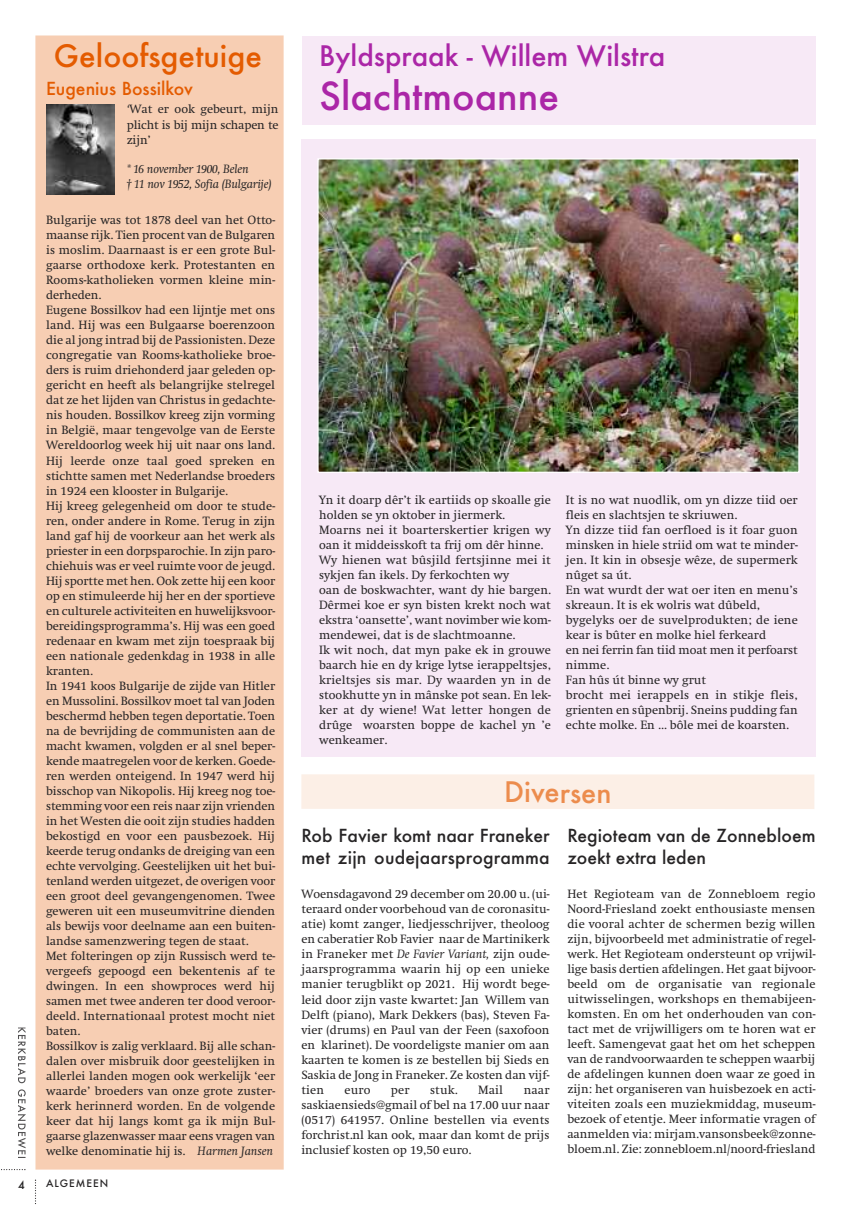
<style>
.page{position:relative;width:851px;height:1205px;background:#fff}
.page>*{position:absolute;margin:0;border:0;box-sizing:border-box;transform-origin:0 0}
.t1{font:500 37.5px "Futura";color:#ab26a7}
.t2{font:500 30px "Futura";color:#e45b00}
.t3{font:500 27.5px "Futura";color:#ab26a7}
.t4{font:500 27.5px "Futura";color:#ec8c4d}
.t5{font:500 17.5px/22.8px "Futura";color:#272526}
.t6{font:500 17.5px "Futura";color:#e45b00}
.t7{font:12.5px/15px "Swift";color:#272526;text-align:justify}
.t8{font:italic 12.5px/15px "Swift";letter-spacing:-.015em;color:#272526}
.t9{font:500 10.88px "Futura";color:#272526}
.t10{font:500 10px "Futura";letter-spacing:.1em;color:#272526}
.s1{font-style:italic}
</style>
<div class="page">
<svg style="left:17px;top:1027px;width:9px;height:131px"></svg>
<svg style="left:1px;top:1169px;width:24px;height:1px"></svg>
<svg style="left:35px;top:1179px;width:1px;height:26px"></svg>
<div style="left:302px;top:36px;width:513px;height:89px;background:#f7e9f6"></div>
<div style="left:301px;top:139px;width:514px;height:617px;background:#f7e9f6"></div>
<div style="left:35px;top:35px;width:249px;height:1134px;background:#f7ceb3"></div>
<img style="left:46px;top:105px;width:68px;height:89px">
<img style="left:319px;top:160px;width:478px;height:311px">
<div style="left:317px;top:158px;width:482px;height:315px;border:1px solid #fff"></div>
<div style="left:301px;top:774px;width:513px;height:35px;background:#fcefe6"></div>
<h2 class="t2" style="left:54px;top:39px;width:209px">Geloofsgetuige</h2>
<h3 class="t6" style="left:46px;top:78px;width:148px">Eugenius Bossilkov</h3>
<p class="t7" style="left:127px;top:101px;width:153px"><span class="s1">‘</span>Wat er ook gebeurt, mijn plicht is bij mijn schapen te zijn’</p>
<p class="t8" style="left:127px;top:161px;width:146px">* 16 november 1900, Belen<br>† 11 nov 1952, Sofia (Bulgarije)</p>
<p class="t7" style="left:46px;top:213px;width:231px;text-align:left">Bulgarije was tot 1878 deel van het Otto&shy;maanse rijk. Tien procent van de Bulgaren is moslim. Daarnaast is er een grote Bul&shy;gaarse orthodoxe kerk. Protestanten en Rooms-katholieken vormen kleine min&shy;derheden.<br>Eugene Bossilkov had een lijntje met ons land. Hij was een Bulgaarse boerenzoon die al jong intrad bij de Passionisten. Deze congregatie van Rooms-katholieke broe&shy;ders is ruim driehonderd jaar geleden op&shy;gericht en heeft als belangrijke stelregel dat ze het lijden van Christus in gedachte&shy;nis houden. Bossilkov kreeg zijn vorming in België, maar tengevolge van de Eerste Wereldoorlog week hij uit naar ons land.<br>Hij leerde onze taal goed spreken en stichtte samen met Nederlandse broeders in 1924 een klooster in Bulgarije.<br>Hij kreeg gelegenheid om door te stude&shy;ren, onder andere in Rome. Terug in zijn land gaf hij de voorkeur aan het werk als priester in een dorpsparochie. In zijn paro&shy;chiehuis was er veel ruimte voor de jeugd.<br>Hij sportte met hen. Ook zette hij een koor op en stimuleerde hij her en der sportieve en culturele activiteiten en huwelijksvoor&shy;bereidingsprogramma’s. Hij was een goed redenaar en kwam met zijn toespraak bij een nationale gedenkdag in 1938 in alle kranten.<br>In 1941 koos Bulgarije de zijde van Hitler en Mussolini. Bossilkov moet tal van Joden beschermd hebben tegen deportatie. Toen na de bevrijding de communisten aan de macht kwamen, volgden er al snel beper&shy;kende maatregelen voor de kerken. Goede&shy;ren werden onteigend. In 1947 werd hij bisschop van Nikopolis. Hij kreeg nog toe&shy;stemming voor een reis naar zijn vrienden in het Westen die ooit zijn studies hadden bekostigd en voor een pausbezoek. Hij keerde terug ondanks de dreiging van een echte vervolging. Geestelijken uit het bui&shy;tenland werden uitgezet, de overigen voor een groot deel gevangengenomen. Twee geweren uit een museumvitrine dienden als bewijs voor deelname aan een buiten&shy;landse samenzwering tegen de staat.<br>Met folteringen op zijn Russisch werd te&shy;vergeefs gepoogd een bekentenis af te dwingen. In een showproces werd hij samen met twee anderen ter dood veroor&shy;deeld. Internationaal protest mocht niet baten.<br>Bossilkov is zalig verklaard. Bij alle schan&shy;dalen over misbruik door geestelijken in allerlei landen mogen ook werkelijk ‘eer waarde’ broeders van onze grote zuster&shy;kerk herinnerd worden. En de volgende keer dat hij langs komt ga ik mijn Bul&shy;gaarse glazenwasser maar eens vragen van welke denominatie hij is. <span class="s1">Harmen Jansen</span></p>
<p class="t9" style="left:18px;top:1179px;width:8px">4</p>
<p class="t10" style="left:46px;top:1177px;width:63px">ALGEMEEN</p>
<h3 class="t3" style="left:319px;top:41px;width:348px">Byldspraak - Willem Wilstra</h3>
<h1 class="t1" style="left:319px;top:76px;width:241px">Slachtmoanne</h1>
<p class="t7" style="left:319px;top:492px;width:233px;text-align:left">Yn it doarp dêr’t ik eartiids op skoalle gie holden se yn oktober in jiermerk.<br>Moarns nei it boarterskertier krigen wy oan it middeisskoft ta frij om dêr hinne.<br>Wy hienen wat bûsjild fertsjinne mei it sykjen fan ikels. Dy ferkochten wy<br>oan de boskwachter, want dy hie bargen.<br>Dêrmei koe er syn bisten krekt noch wat ekstra ‘oansette’, want novimber wie kom&shy;mendewei, dat is de slachtmoanne.<br>Ik wit noch, dat myn pake ek in grouwe baarch hie en dy krige lytse ierappeltsjes, krieltsjes sis mar. Dy waarden yn in de stookhutte yn in mânske pot sean. En lek&shy;ker at dy wiene! Wat letter hongen de drûge woarsten boppe de kachel yn ’e wenkeamer.</p>
<p class="t7" style="left:566px;top:492px;width:233px;text-align:left">It is no wat nuodlik, om yn dizze tiid oer fleis en slachtsjen te skriuwen.<br>Yn dizze tiid fan oerfloed is it foar guon minsken in hiele striid om wat te minder&shy;jen. It kin in obsesje wêze, de supermerk nûget sa út.<br>En wat wurdt der wat oer iten en menu’s skreaun. It is ek wolris wat dûbeld, bygelyks oer de suvelprodukten; de iene kear is bûter en molke hiel ferkeard<br>en nei ferrin fan tiid moat men it perfoarst nimme.<br>Fan hûs út binne wy grut<br>brocht mei ierappels en in stikje fleis, grienten en sûpenbrij. Sneins pudding fan echte molke. En … bôle mei de koarsten.</p>
<h3 class="t4" style="left:504px;top:777px;width:109px">Diversen</h3>
<h3 class="t5" style="left:301px;top:824px;width:250px">Rob Favier komt naar Franeker met zijn oudejaarsprogramma</h3>
<p class="t7" style="left:301px;top:886px;width:250px">Woensdagavond 29 december om 20.00 u. (ui&shy;teraard onder voorbehoud van de coronasitu&shy;atie) komt zanger, liedjesschrijver, theoloog en caberatier Rob Favier naar de Martinikerk in Franeker met <span class="s1">De Favier Variant,</span> zijn oude&shy;jaarsprogramma waarin hij op een unieke manier terugblikt op 2021. Hij wordt bege&shy;leid door zijn vaste kwartet: Jan Willem van Delft (piano), Mark Dekkers (bas), Steven Fa&shy;vier (drums) en Paul van der Feen (saxofoon en klarinet). De voordeligste manier om aan kaarten te komen is ze bestellen bij Sieds en Saskia de Jong in Franeker. Ze kosten dan vijf&shy;tien</p>
<p class="t7" style="left:344px;top:1082px;width:27px">euro</p>
<p class="t7" style="left:391px;top:1082px;width:20px">per</p>
<p class="t7" style="left:430px;top:1082px;width:29px">stuk.</p>
<p class="t7" style="left:478px;top:1082px;width:27px">Mail</p>
<p class="t7" style="left:301px;top:1082px;width:250px;text-indent:222px">naar saskiaensieds@gmail of bel na 17.00 uur naar (0517) 641957. Online bestellen via events forchrist.nl kan ook, maar dan komt de prijs inclusief kosten op 19,50 euro.</p>
<h3 class="t5" style="left:567px;top:824px;width:250px">Regioteam van de Zonnebloem zoekt extra leden</h3>
<p class="t7" style="left:567px;top:886px;width:250px">Het Regioteam van de Zonnebloem regio Noord-Friesland zoekt enthousiaste mensen die vooral achter de schermen bezig willen zijn, bijvoorbeeld met administratie of regel&shy;werk. Het Regioteam ondersteunt op vrijwil&shy;lige basis dertien afdelingen. Het gaat bijvoor&shy;beeld om de organisatie van regionale uitwisselingen, workshops en themabijeen&shy;komsten. En om het onderhouden van con&shy;tact met de vrijwilligers om te horen wat er leeft. Samengevat gaat het om het scheppen van de randvoorwaarden te scheppen waarbij de afdelingen kunnen doen waar ze goed in zijn: het organiseren van huisbezoek en acti&shy;viteiten zoals een muziekmiddag, museum&shy;bezoek of etentje. Meer informatie vragen of aanmelden via: mirjam.vansonsbeek@zonne&shy;bloem.nl. Zie: zonnebloem.nl/noord-friesland</p>
</div>
